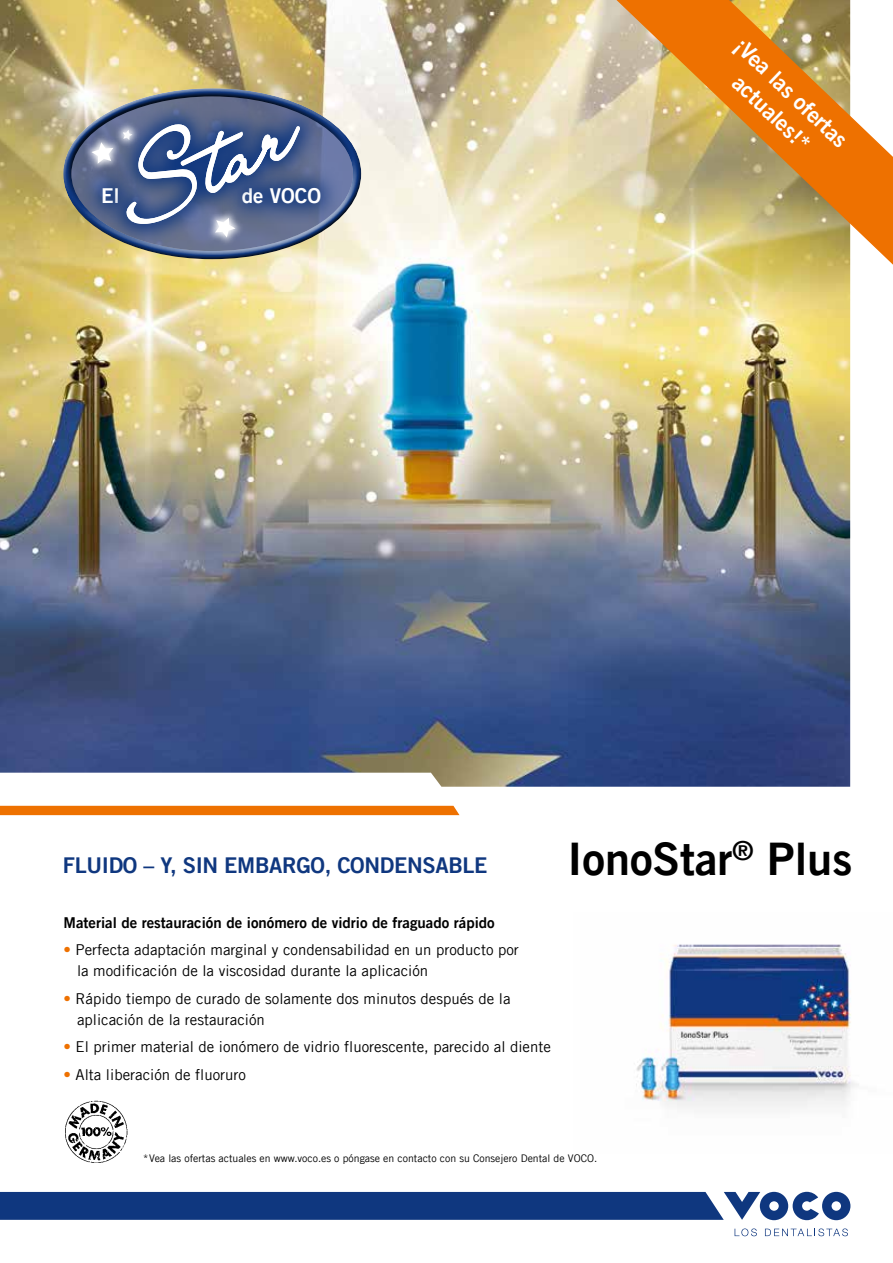
<style>
.page{position:relative;width:893px;height:1263px;background:#fff}
.page>*{position:absolute;margin:0;border:0;box-sizing:border-box;transform-origin:0 0}
.t1{font:45px "Trade Gothic LT Com Bd 2";color:#000}
.t2{font:22.05px/28.2px "Trade Gothic LT Com Bd 2";color:#fff;text-align:center}
.t3{font:21.75px "Trade Gothic LT Com Bd 2";letter-spacing:-.015em;color:#0f377f}
.t4{font:20.55px "Trade Gothic LT Com Bd 2";color:#fff}
.t5{font:15px/21px "Trade Gothic LT Com";color:#000}
.t6{font:15px "Trade Gothic LT Com Bd 2";color:#000}
.t7{font:10.5px "Trade Gothic LT Com";color:#000}
.s1{color:#ee7100}
</style>
<div class="page">
<img style="left:0;top:0;width:850px;height:787px">
<div style="left:0;top:806px;width:459px;height:9px;background:#ee7100"></div>
<img style="left:636px;top:944px;width:223px;height:164px">
<img style="left:65px;top:1100px;width:63px;height:63px">
<svg style="left:564px;top:0;width:329px;height:335px;background:#deb877"></svg>
<div style="left:63px;top:85px;width:298px;height:170px;background:#fff;opacity:.75"></div>
<div style="left:63px;top:92px;width:299px;height:167px;background:#000;opacity:.75"></div>
<svg style="left:83px;top:134px;width:21px;height:31px"></svg>
<svg style="left:91px;top:142px;width:13px;height:22px"></svg>
<svg style="left:322px;top:165px;width:20px;height:61px"></svg>
<svg style="left:80px;top:165px;width:24px;height:61px"></svg>
<svg style="left:104px;top:102px;width:218px;height:144px;background:#5e6c8c"></svg>
<svg style="left:123px;top:123px;width:178px;height:115px;background:#61749d"></svg>
<svg style="left:0;top:1192px;width:850px;height:28px;background:#214688"></svg>
<svg style="left:735px;top:1228px;width:22px;height:8px"></svg>
<svg style="left:765px;top:1228px;width:83px;height:8px"></svg>
<h3 class="t4" style="left:101px;top:183px;width:20px">El</h3>
<h3 class="t4" style="left:242px;top:183px;width:80px">de VOCO</h3>
<h2 class="t2" style="left:749px;top:31px;width:152px;rotate:44deg">¡Vea las ofertas actuales!*</h2>
<h3 class="t3" style="left:63px;top:851px;width:426px">Fluido – y, sin em bargo, condensable</h3>
<p class="t6" style="left:64px;top:913px;width:433px">Material de restauración de ionómero de vidrio de fraguado rápido</p>
<p class="t5" style="left:77px;top:939px;width:443px;text-indent:-14px"><span class="s1">•</span> Perfecta adaptación marginal y condensabilidad en un producto por la modificación de la viscosidad durante la aplicación</p>
<p class="t5" style="left:77px;top:988px;width:435px;text-indent:-14px"><span class="s1">•</span> Rápido tiempo de curado de solamente dos minutos después de la aplicación de la restauración</p>
<p class="t5" style="left:64px;top:1036px;width:489px"><span class="s1">•</span> El primer material de ionómero de vidrio fluorescente, parecido al diente</p>
<p class="t5" style="left:64px;top:1063px;width:184px"><span class="s1">•</span> Alta liberación de fluoruro</p>
<h1 class="t1" style="left:568px;top:831px;width:286px">I onoStar<sup>®</sup> Plus</h1>
<p class="t7" style="left:143px;top:1152px;width:456px">*Vea las ofertas actuales en www.voco.es o póngase en contacto con su Consejero Dental de VOCO.</p>
</div>
